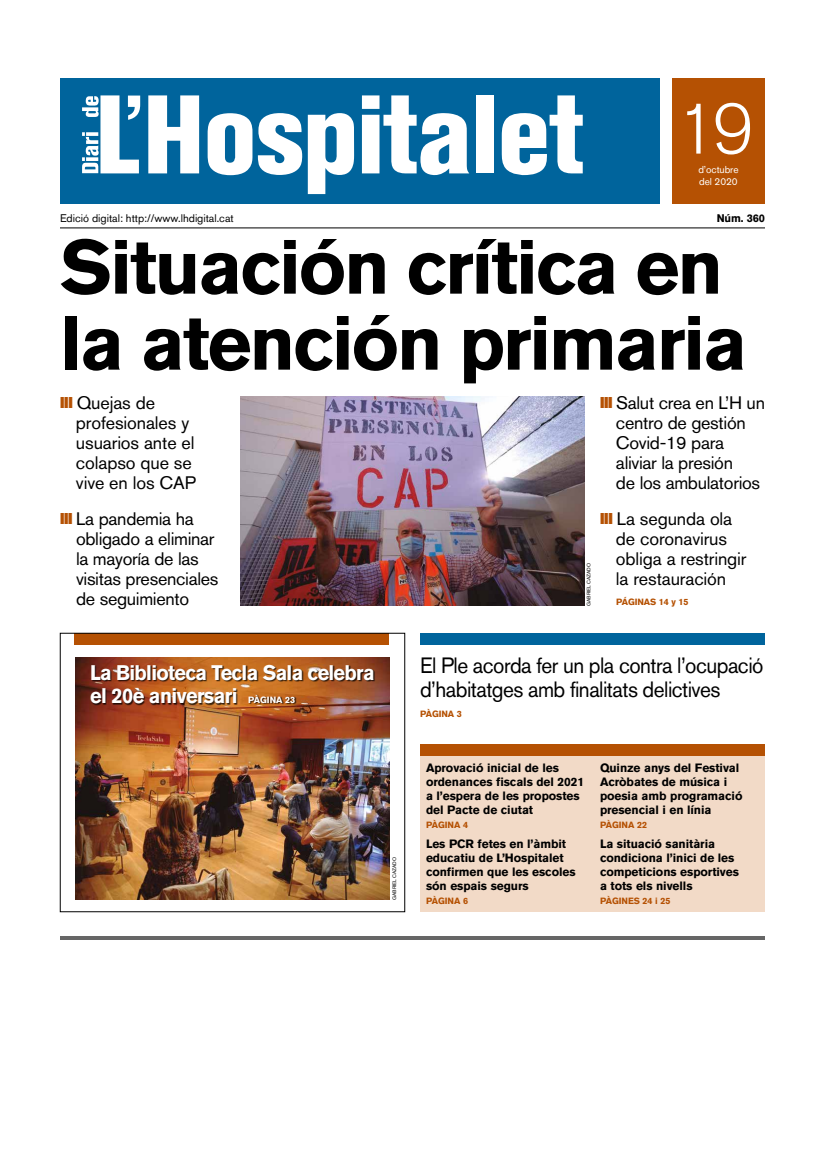
<style>
.page{position:relative;width:819px;height:1162px;background:#fff}
.page>*{position:absolute;margin:0;border:0;box-sizing:border-box;transform-origin:0 0}
.t1{font:700 76px/76px "Akzidenz Grotesk BQ";letter-spacing:-.03em;color:#000}
.t2{font:300 70.6px "Akzidenz Grotesk BQ";color:#fff}
.t3{font:22px/24px "Akzidenz Grotesk BQ";letter-spacing:-.025em;color:#000;scale:.95 1}
.t4{font:700 21px/23px "Akzidenz Grotesk BQ";letter-spacing:-.035em;color:#fff;scale:.95 1}
.t5{font:18px/20px "Akzidenz Grotesk BQ";letter-spacing:-.015em;color:#000}
.t6{font:700 12px/14px "Akzidenz Grotesk BQ";letter-spacing:-.005em;color:#000}
.t7{font:11px "Akzidenz Grotesk BQ";color:#000}
.t8{font:700 11px "Akzidenz Grotesk BQ";letter-spacing:-.01em;color:#000}
.t9{font:10px/12px "Akzidenz Grotesk BQ";letter-spacing:-.005em;color:#fff}
.t10{font:700 9px "Akzidenz Grotesk BQ";letter-spacing:-.005em;color:#b55103}
.t11{font:700 9px "Akzidenz Grotesk BQ";letter-spacing:-.005em;color:#fff}
.t12{font:5px "Akzidenz Grotesk BQ";color:#000}
</style>
<div class="page">
<img style="left:240px;top:396px;width:345px;height:210px">
<hr style="left:60px;top:228px;width:705px;height:1px;background:#000">
<div style="left:60px;top:78px;width:600px;height:126px;background:#00649c"></div>
<svg style="left:148px;top:95px;width:51px;height:78px"></svg>
<svg style="left:208px;top:113px;width:44px;height:62px"></svg>
<svg style="left:258px;top:113px;width:44px;height:62px"></svg>
<svg style="left:308px;top:113px;width:46px;height:81px"></svg>
<svg style="left:362px;top:95px;width:107px;height:80px"></svg>
<div style="left:476px;top:95px;width:18px;height:78px;background:#fff"></div>
<svg style="left:502px;top:95px;width:81px;height:80px"></svg>
<svg style="left:82px;top:95px;width:58px;height:78px"></svg>
<hr style="left:60px;top:936px;width:705px;height:4px;background:#666">
<div style="left:672px;top:78px;width:93px;height:126px;background:#b55103"></div>
<div style="left:420px;top:744px;width:345px;height:168px;background:#f2dac7"></div>
<div style="left:420px;top:744px;width:345px;height:12px;background:#b55103"></div>
<div style="left:420px;top:633px;width:345px;height:12px;background:#00649c"></div>
<div style="left:74px;top:633px;width:315px;height:12px;background:#b55103"></div>
<img style="left:75px;top:657px;width:315px;height:243px">
<div style="left:91px;top:665px;width:285px;height:41px;background:#000;opacity:.75"></div>
<div style="left:249px;top:695px;width:48px;height:10px;background:#000;opacity:.75"></div>
<h2 class="t2" style="left:676px;top:90px;width:80px">19</h2>
<p class="t9" style="left:698px;top:163px;width:42px">d’octubre del 2020</p>
<p class="t7" style="left:60px;top:211px;width:175px">Edició digital: http://www.lhdigital.cat</p>
<p class="t8" style="left:717px;top:212px;width:50px">Núm. 360</p>
<h1 class="t1" style="left:60px;top:229px;width:689px">Situación crítica en la atención primaria</h1>
<h3 class="t5" style="left:76px;top:392px;width:121px">Quejas de profesionales y usuarios ante el colapso que se vive en los CAP</h3>
<h3 class="t5" style="left:616px;top:392px;width:151px">Salut crea en L’H un centro de gestión<br>Covid-19 para aliviar la presión<br>de los ambulatorios</h3>
<h3 class="t5" style="left:616px;top:508px;width:132px">La segunda ola de coronavirus obliga a restringir la restauración</h3>
<h3 class="t5" style="left:76px;top:508px;width:144px">La pandemia ha obligado a eliminar la mayoría de las visitas presenciales de seguimiento</h3>
<p class="t12" style="left:586px;top:606px;width:45px;rotate:-90deg">GABRIEL CAZADO</p>
<p class="t10" style="left:616px;top:596px;width:74px">PÁGINAS 14 y 15</p>
<h3 class="t4" style="left:90px;top:662px;width:301px">La Biblioteca Tecla Sala celebra el 20è aniversari</h3>
<p class="t11" style="left:248px;top:694px;width:49px">PÀGINA 23</p>
<p class="t12" style="left:391px;top:900px;width:45px;rotate:-90deg">GABRIEL CAZADO</p>
<h3 class="t3" style="left:420px;top:653px;width:363px">El Ple acorda fer un pla contra l’ocupació d’habitatges amb finalitats delictives</h3>
<p class="t10" style="left:420px;top:709px;width:43px">PÀGINA 3</p>
<p class="t6" style="left:426px;top:761px;width:160px">Aprovació inicial de les ordenances fiscals del 2021 a l’espera de les propostes del Pacte de ciutat</p>
<p class="t10" style="left:426px;top:820px;width:44px">PÀGINA 4</p>
<p class="t6" style="left:426px;top:837px;width:151px">Les PCR fetes en l’àmbit educatiu de L’Hospitalet confirmen que les escoles són espais segurs</p>
<p class="t10" style="left:426px;top:896px;width:44px">PÀGINA 6</p>
<p class="t6" style="left:600px;top:761px;width:144px">Quinze anys del Festival<br>Acròbates de música i poesia amb programació presencial i en línia</p>
<p class="t10" style="left:600px;top:820px;width:49px">PÀGINA 22</p>
<p class="t6" style="left:600px;top:837px;width:141px">La situació sanitària condiciona l’inici de les competicions esportives a tots els nivells</p>
<p class="t10" style="left:600px;top:896px;width:72px">PÀGINES 24 i 25</p>
</div>
